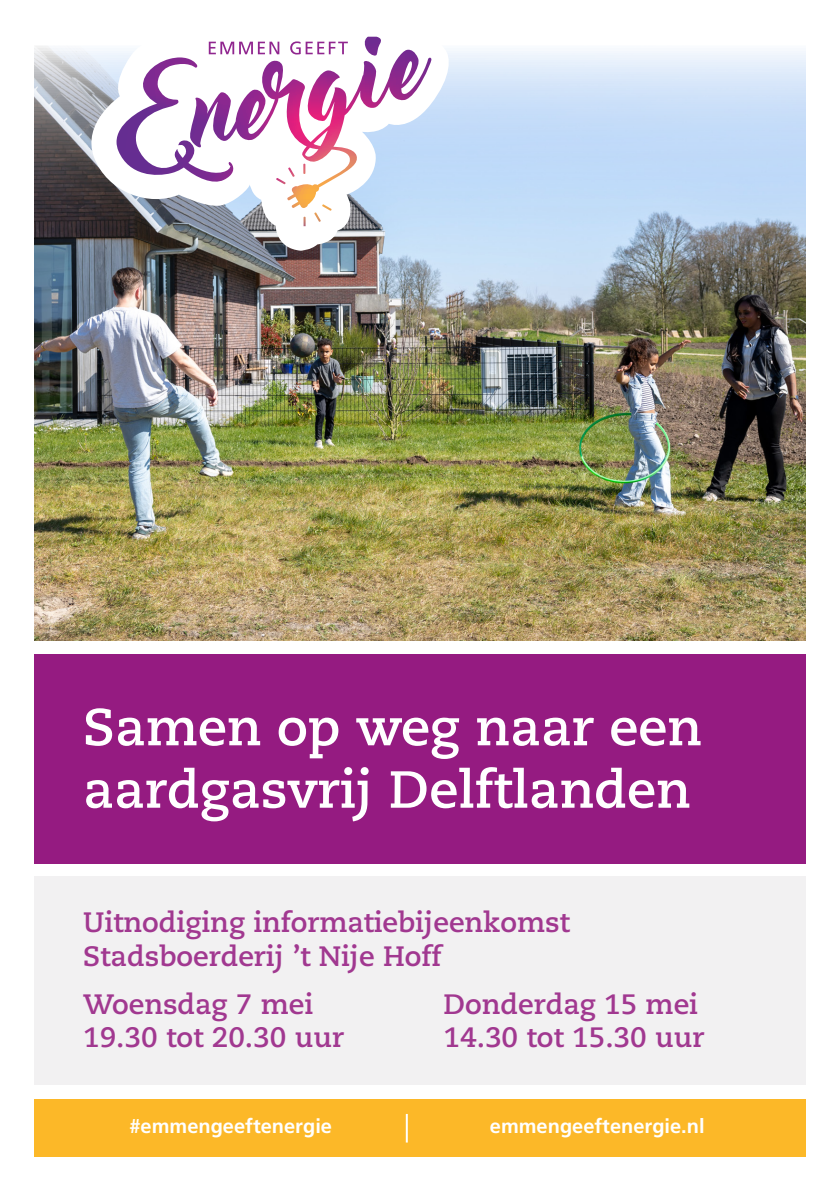
<style>
.page{position:relative;width:840px;height:1191px;background:#fff}
.page>*{position:absolute;margin:0;border:0;box-sizing:border-box;transform-origin:0 0}
.t1{font:700 52px/62.4px "Caecilia LT Std";color:#fff}
.t2{font:700 28px "Caecilia LT Std";color:#a13890}
.t3{font:700 20px "Frutiger LT Std";color:#fff}
</style>
<div class="page">
<img style="left:35px;top:46px;width:770px;height:594px">
<div style="left:35px;top:654px;width:770px;height:209px;background:#951b81"></div>
<div style="left:34px;top:1099px;width:770px;height:58px;background:#fcb828"></div>
<hr style="left:405px;top:1114px;width:2px;height:28px;background:#fff">
<div style="left:34px;top:876px;width:771px;height:209px;background:#f2f1f2"></div>
<svg style="left:81px;top:36px;width:371px;height:215px"></svg>
<svg style="left:187px;top:37px;width:244px;height:171px"></svg>
<svg style="left:209px;top:42px;width:70px;height:12px"></svg>
<svg style="left:290px;top:41px;width:57px;height:13px"></svg>
<p class="t1" style="left:83px;top:697px;width:620px">Samen op weg naar een aardgasvrij Delftlanden</p>
<p class="t2" style="left:83px;top:906px;width:488px">Uitnodiging informatiebijeenkomst</p>
<p class="t2" style="left:83px;top:939px;width:359px">Stadsboerderij ’t Nije Hoff</p>
<p class="t2" style="left:83px;top:987px;width:231px">Woensdag 7 mei</p>
<p class="t2" style="left:443px;top:987px;width:256px">Donderdag 15 mei</p>
<p class="t2" style="left:83px;top:1021px;width:262px">19.30 tot 20.30 uur</p>
<p class="t2" style="left:443px;top:1021px;width:262px">14.30 tot 15.30 uur</p>
<p class="t3" style="left:129px;top:1114px;width:204px">#emmengeeftenergie</p>
<p class="t3" style="left:489px;top:1114px;width:216px">emmengeeftenergie.nl</p>
</div>
